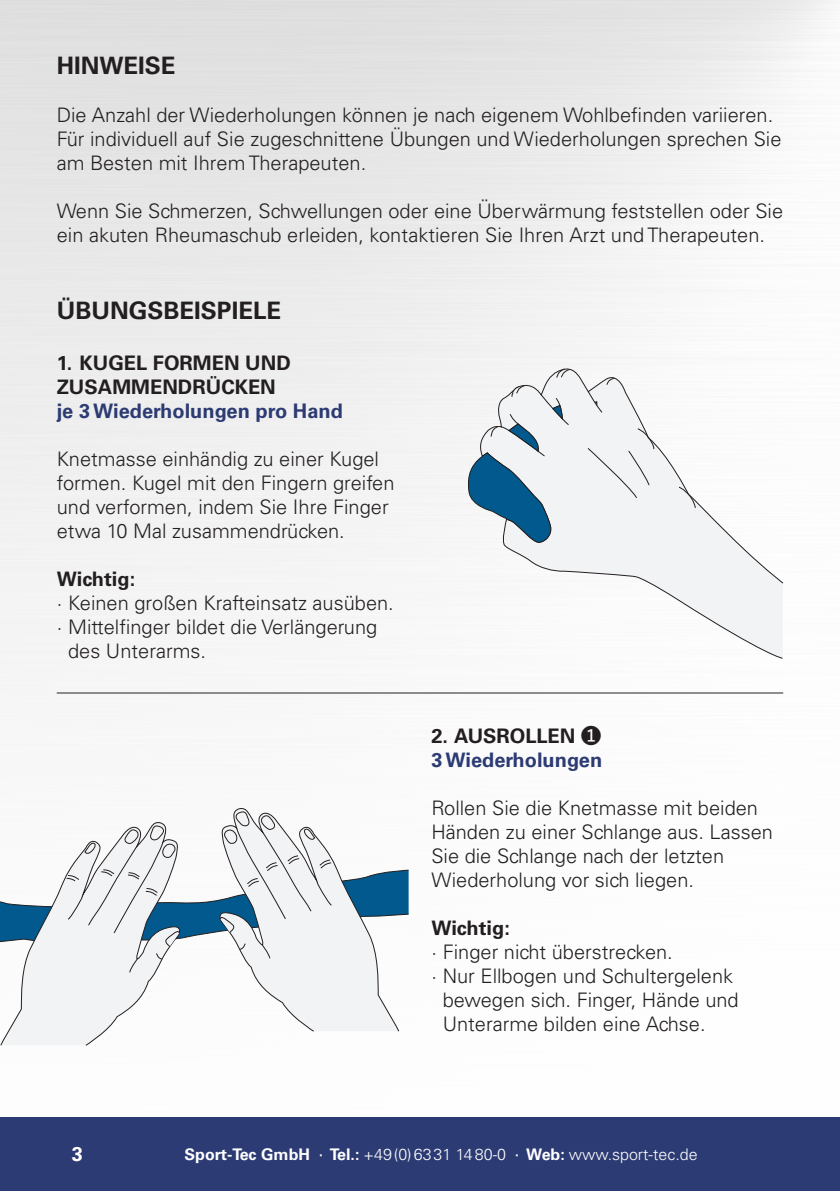
<style>
.page{position:relative;width:840px;height:1191px;background:#fff}
.page>*{position:absolute;margin:0;border:0;box-sizing:border-box;transform-origin:0 0}
.Bodytext_Anleitungen{font:700 24px "Univers LT Std";color:#231f20}
.Bodytext_Anleitungen-2{font:300 20px/24px "Univers LT Std";color:#231f20}
.Bodytext_Anleitungen-3{font:700 20px/24px "Univers LT Std";color:#231f20}
.Bodytext_Anleitungen-4{font:700 20px "Univers LT Std";color:#2c3b73}
.t1{font:700 20px "Univers LT Std";color:#fff}
.t2{font:300 16px "Univers LT Std";color:#fff}
.s1{font-family:"Yu Gothic";font-weight:300}
.s2{font-weight:700}
.s3{font-weight:400}
</style>
<div class="page">
<div style="left:0;top:1117px;width:839px;height:74px;background:#2c3b73"></div>
<hr style="left:57px;top:692px;width:725px;height:1px;background:#231f20">
<svg style="left:0;top:973px;width:181px;height:73px"></svg>
<svg style="left:218px;top:806px;width:181px;height:226px"></svg>
<svg style="left:0;top:811px;width:409px;height:162px"></svg>
<svg style="left:478px;top:364px;width:305px;height:295px"></svg>
<svg style="left:466px;top:368px;width:229px;height:175px"></svg>
<p class="Bodytext_Anleitungen" style="left:57px;top:52px;width:120px">HINWEISE</p>
<p class="Bodytext_Anleitungen-2" style="left:57px;top:103px;width:725px">Die Anzahl der Wiederholungen können je nach eigenem Wohlbefinden variieren.<br>Für individuell auf Sie zugeschnittene Übungen und Wiederholungen sprechen Sie am Besten mit Ihrem Therapeuten.</p>
<p class="Bodytext_Anleitungen-2" style="left:57px;top:199px;width:727px">Wenn Sie Schmerzen, Schwellungen oder eine Überwärmung feststellen oder Sie ein akuten Rheumaschub erleiden, kontaktieren Sie Ihren Arzt und Therapeuten.</p>
<p class="Bodytext_Anleitungen" style="left:57px;top:296px;width:226px">ÜBUNGSBEISPIELE</p>
<p class="Bodytext_Anleitungen-3" style="left:57px;top:351px;width:235px">1. KUGEL FORMEN UND<br>ZUSAMMENDRÜCKEN</p>
<p class="Bodytext_Anleitungen-4" style="left:57px;top:399px;width:287px">je 3 Wiederholungen pro Hand</p>
<p class="Bodytext_Anleitungen-2" style="left:57px;top:447px;width:339px">Knetmasse einhändig zu einer Kugel formen. Kugel mit den Fingern greifen und verformen, indem Sie Ihre Finger etwa 10 Mal zusammendrücken.</p>
<p class="Bodytext_Anleitungen-3" style="left:57px;top:567px;width:80px">Wichtig:</p>
<p class="Bodytext_Anleitungen-2" style="left:57px;top:591px;width:338px">· Keinen großen Krafteinsatz ausüben.</p>
<p class="Bodytext_Anleitungen-2" style="left:57px;top:615px;width:322px">· Mittelfinger bildet die Verlängerung</p>
<p class="Bodytext_Anleitungen-2" style="left:68px;top:639px;width:139px">des Unterarms.</p>
<p class="Bodytext_Anleitungen-3" style="left:431px;top:724px;width:171px">2. AUSROLLEN <span class="s1">➊</span></p>
<p class="Bodytext_Anleitungen-4" style="left:431px;top:748px;width:172px">3 Wiederholungen</p>
<p class="Bodytext_Anleitungen-2" style="left:431px;top:796px;width:343px">Rollen Sie die Knetmasse mit beiden Händen zu einer Schlange aus. Lassen Sie die Schlange nach der letzten Wiederholung vor sich liegen.</p>
<p class="Bodytext_Anleitungen-3" style="left:431px;top:916px;width:80px">Wichtig:</p>
<p class="Bodytext_Anleitungen-2" style="left:431px;top:940px;width:243px">· Finger nicht überstrecken.</p>
<p class="Bodytext_Anleitungen-2" style="left:431px;top:964px;width:303px">· Nur Ellbogen und Schultergelenk</p>
<p class="Bodytext_Anleitungen-2" style="left:442px;top:988px;width:297px">bewegen sich. Finger, Hände und</p>
<p class="Bodytext_Anleitungen-2" style="left:442px;top:1012px;width:264px">Unterarme bilden eine Achse.</p>
<p class="t1" style="left:72px;top:1142px;width:13px">3</p>
<p class="t2" style="left:184px;top:1144px;width:514px"><span class="s2">Sport-Tec GmbH</span> <span class="s3">∙</span> <span class="s2">Tel.:</span> +49(0)6331 1480-0 <span class="s3">∙</span> <span class="s2">Web:</span> www.sport-tec.de</p>
</div>
